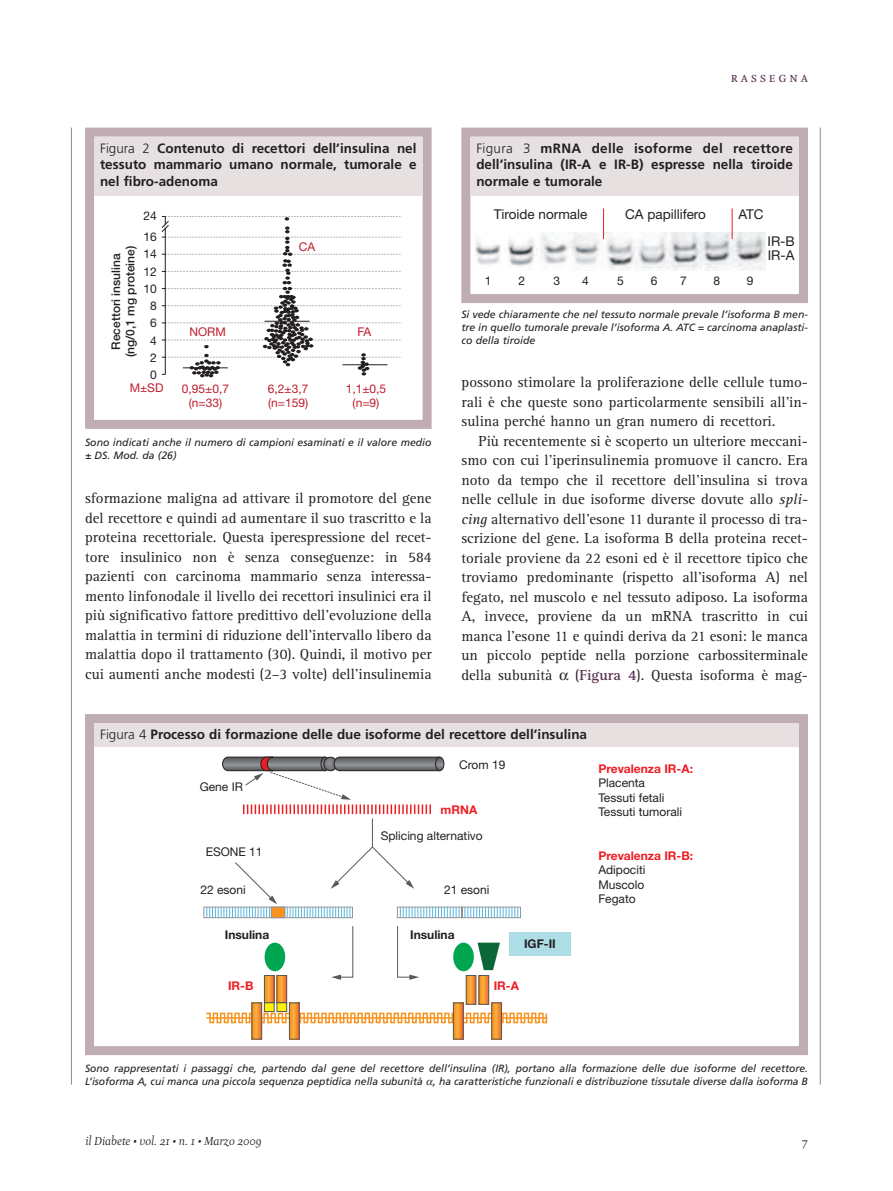
<style>
.page{position:relative;width:893px;height:1191px;background:#fff}
.page>*{position:absolute;margin:0;border:0;box-sizing:border-box;transform-origin:0 0}
.t1{font:15px/19.5px "Rotis Serif";color:#231f20;text-align:justify}
.t2{font:15px "Esta Small Caps";letter-spacing:.185em;color:#593352}
.t3{font:700 13.5px/16.5px "Frutiger";color:#231f20;text-align:justify}
.t4{font:13.5px/14.2px "Helvetica Neue";color:#231f20}
.t5{font:12px/17.2px "Helvetica Neue";color:#231f20}
.t6{font:12px/14.4px "Helvetica Neue";color:#bf1d2c;text-align:center}
.t7{font:700 12px "Helvetica Neue";color:#ee1d23}
.t8{font:500 12px/14.4px "Helvetica Neue";color:#231f20;text-align:center}
.t9{font:italic 12px "Esta";color:#231f20}
.t10{font:700 12px "Helvetica Neue";color:#231f20}
.t11{font:12px "Esta";color:#231f20}
.t12{font:italic 10.5px/12.6px "Frutiger";letter-spacing:-.005em;color:#231f20}
.s1{font-weight:300}
.s2{font-style:italic}
.s3{font-weight:700;color:#593352}
</style>
<div class="page">
<hr style="left:820px;top:128px;width:1px;height:956px;background:#9f8390">
<hr style="left:71px;top:128px;width:1px;height:956px;background:#9f8390">
<svg style="left:161px;top:216px;width:239px;height:161px"></svg>
<div style="left:85px;top:128px;width:347px;height:301px;border:9px solid #c0adb4"></div>
<div style="left:94px;top:137px;width:329px;height:59px;background:#e7e0e1"></div>
<img style="left:475px;top:233px;width:291px;height:38px">
<hr style="left:603px;top:208px;width:1px;height:31px;background:#ee1d23">
<hr style="left:732px;top:208px;width:1px;height:31px;background:#ee1d23">
<div style="left:461px;top:128px;width:347px;height:175px;border:9px solid #c0adb4"></div>
<div style="left:470px;top:137px;width:329px;height:59px;background:#e7e0e1"></div>
<div style="left:509px;top:932px;width:61px;height:24px;background:#addee5"></div>
<svg style="left:206px;top:1012px;width:342px;height:12px"></svg>
<svg style="left:397px;top:926px;width:22px;height:53px"></svg>
<svg style="left:331px;top:926px;width:23px;height:53px"></svg>
<div style="left:203px;top:906px;width:150px;height:12px;border:1px solid #939598"></div>
<div style="left:271px;top:906px;width:14px;height:12px;border:1px solid #939598"></div>
<div style="left:397px;top:906px;width:124px;height:12px;border:1px solid #939598"></div>
<div style="left:453px;top:942px;width:21px;height:29px;background:#00a54f;border-radius:50%"></div>
<div style="left:265px;top:942px;width:20px;height:29px;background:#00a54f;border-radius:50%"></div>
<svg style="left:478px;top:942px;width:22px;height:28px"></svg>
<svg style="left:254px;top:1004px;width:6px;height:33px"></svg>
<div style="left:252px;top:1002px;width:10px;height:37px;border:1px solid #57585a"></div>
<svg style="left:291px;top:1004px;width:7px;height:33px"></svg>
<div style="left:289px;top:1002px;width:11px;height:37px;border:1px solid #57585a"></div>
<svg style="left:266px;top:977px;width:7px;height:24px"></svg>
<div style="left:264px;top:975px;width:11px;height:28px;border:1px solid #57585a"></div>
<div style="left:264px;top:1002px;width:10px;height:9px;background:#fff101"></div>
<div style="left:264px;top:1002px;width:11px;height:10px;border:1px solid #57585a"></div>
<svg style="left:279px;top:977px;width:6px;height:24px"></svg>
<div style="left:277px;top:975px;width:10px;height:28px;border:1px solid #57585a"></div>
<div style="left:277px;top:1002px;width:10px;height:9px;background:#fff101"></div>
<div style="left:277px;top:1002px;width:10px;height:10px;border:1px solid #57585a"></div>
<svg style="left:455px;top:1004px;width:7px;height:33px"></svg>
<div style="left:453px;top:1002px;width:11px;height:37px;border:1px solid #57585a"></div>
<svg style="left:493px;top:1004px;width:7px;height:33px"></svg>
<div style="left:491px;top:1002px;width:11px;height:37px;border:1px solid #57585a"></div>
<svg style="left:468px;top:977px;width:6px;height:25px"></svg>
<div style="left:466px;top:975px;width:10px;height:29px;border:1px solid #57585a"></div>
<svg style="left:481px;top:977px;width:6px;height:25px"></svg>
<div style="left:479px;top:975px;width:10px;height:29px;border:1px solid #57585a"></div>
<svg style="left:206px;top:756px;width:312px;height:161px"></svg>
<div style="left:85px;top:714px;width:723px;height:341px;border:9px solid #c0adb4"></div>
<div style="left:94px;top:723px;width:705px;height:23px;background:#e7e0e1"></div>
<p class="t3" style="left:100px;top:141px;width:318px"><span class="s1">Figura 2</span> Contenuto di recettori dell’insulina nel tessuto mammario umano normale, tumorale e nel fibro-adenoma</p>
<p class="t5" style="left:144px;top:205px;width:15px;line-height:21.3px">24<br>16</p>
<p class="t5" style="left:144px;top:245px;width:15px;text-align:center">14<br>12<br>10<br>8<br>6<br>4<br>2<br>0</p>
<p class="t8" style="left:110px;top:357px;width:113px;rotate:-90deg">Recettori insulina (ng/0,1 mg proteine)</p>
<p class="t6" style="left:130px;top:380px;width:35px">M±SD</p>
<p class="t6" style="left:189px;top:325px;width:38px">NORM</p>
<p class="t6" style="left:182px;top:381px;width:49px">0,95±0,7 (n=33)</p>
<p class="t6" style="left:299px;top:239px;width:18px">CA</p>
<p class="t6" style="left:357px;top:324px;width:16px">FA</p>
<p class="t6" style="left:268px;top:381px;width:42px;text-align:left">6,2±3,7 (n=159)</p>
<p class="t6" style="left:346px;top:381px;width:42px">1,1±0,5 (n=9)</p>
<p class="t12" style="left:85px;top:437px;width:348px">Sono indicati anche il numero di campioni esaminati e il valore medio ± DS. Mod. da (26)</p>
<p class="t1" style="left:85px;top:490px;width:348px">sformazione maligna ad attivare il promotore del gene del recettore e quindi ad aumentare il suo trascritto e la proteina recettoriale. Questa iperespressione del recet&shy;tore insulinico non è senza conseguenze: in 584 pazienti con carcinoma mammario senza interessa&shy;mento linfonodale il livello dei recettori insulinici era il più significativo fattore predittivo dell’evoluzione della malattia in termini di riduzione dell’intervallo libero da malattia dopo il trattamento (30). Quindi, il motivo per cui aumenti anche modesti (2–3 volte) dell’insulinemia</p>
<p class="t2" style="left:731px;top:68px;width:79px">rassegna</p>
<p class="t3" style="left:476px;top:141px;width:318px"><span class="s1">Figura 3</span> mRNA delle isoforme del recettore dell’insulina (IR-A e IR-B) espresse nella tiroide normale e tumorale</p>
<p class="t4" style="left:494px;top:207px;width:95px">Tiroide normale</p>
<p class="t4" style="left:625px;top:207px;width:82px">CA papillifero</p>
<p class="t4" style="left:738px;top:207px;width:26px">ATC</p>
<p class="t5" style="left:485px;top:272px;width:8px">1</p>
<p class="t5" style="left:519px;top:272px;width:8px">2</p>
<p class="t5" style="left:553px;top:272px;width:8px">3</p>
<p class="t5" style="left:582px;top:272px;width:8px">4</p>
<p class="t5" style="left:617px;top:272px;width:8px">5</p>
<p class="t5" style="left:651px;top:272px;width:8px">6</p>
<p class="t5" style="left:680px;top:272px;width:8px">7</p>
<p class="t5" style="left:714px;top:272px;width:8px">8</p>
<p class="t5" style="left:747px;top:272px;width:8px">9</p>
<p class="t4" style="left:768px;top:234px;width:29px">IR-B<br>IR-A</p>
<p class="t12" style="left:461px;top:309px;width:348px;text-align:justify">Si vede chiaramente che nel tessuto normale prevale l’isoforma B men&shy;tre in quello tumorale prevale l’isoforma A. ATC = carcinoma anaplasti&shy;co della tiroide</p>
<p class="t1" style="left:462px;top:374px;width:348px">possono stimolare la proliferazione delle cellule tumo&shy;rali è che queste sono particolarmente sensibili all’in&shy;sulina perché hanno un gran numero di recettori.</p>
<p class="t1" style="left:461px;top:432px;width:348px;text-indent:17px">Più recentemente si è scoperto un ulteriore meccani&shy;smo con cui l’iperinsulinemia promuove il cancro. Era noto da tempo che il recettore dell’insulina si trova nelle cellule in due isoforme diverse dovute allo <span class="s2">spli&shy;cing</span> alternativo dell’esone 11 durante il processo di tra&shy;scrizione del gene. La isoforma B della proteina recet&shy;toriale proviene da 22 esoni ed è il recettore tipico che troviamo predominante (rispetto all’isoforma A) nel fegato, nel muscolo e nel tessuto adiposo. La isoforma A, invece, proviene da un mRNA trascritto in cui manca l’esone 11 e quindi deriva da 21 esoni: le manca un piccolo peptide nella porzione carbossiterminale della subunità</p>
<p class="t1" style="left:575px;top:666px;width:234px">(<span class="s3">Figura 4</span>). Questa isoforma è mag-</p>
<p class="t3" style="left:100px;top:727px;width:488px"><span class="s1">Figura 4</span> Processo di formazione delle due isoforme del recettore dell’insulina</p>
<p class="t5" style="left:200px;top:777px;width:45px">Gene IR</p>
<p class="t5" style="left:459px;top:755px;width:48px">Crom 19</p>
<p class="t7" style="left:441px;top:802px;width:38px">mRNA</p>
<p class="t5" style="left:381px;top:827px;width:104px">Splicing alternativo</p>
<p class="t5" style="left:206px;top:842px;width:58px">ESONE 11</p>
<p class="t5" style="left:200px;top:880px;width:47px">22 esoni</p>
<p class="t5" style="left:444px;top:880px;width:47px">21 esoni</p>
<p class="t10" style="left:225px;top:927px;width:46px">Insulina</p>
<p class="t10" style="left:410px;top:927px;width:46px">Insulina</p>
<p class="t10" style="left:524px;top:936px;width:33px">IGF-II</p>
<p class="t7" style="left:598px;top:761px;width:96px">Prevalenza IR-A:</p>
<p class="t5" style="left:598px;top:776px;width:85px;line-height:14.4px">Placenta<br>Tessuti fetali<br>Tessuti tumorali</p>
<p class="t7" style="left:598px;top:848px;width:96px">Prevalenza IR-B:</p>
<p class="t5" style="left:598px;top:863px;width:49px;line-height:14.4px;text-align:justify">Adipociti Muscolo Fegato</p>
<p class="t7" style="left:228px;top:978px;width:27px">IR-B</p>
<p class="t7" style="left:494px;top:978px;width:27px">IR-A</p>
<p class="t12" style="left:85px;top:1062px;width:724px">Sono rappresentati i passaggi che, partendo dal gene del recettore dell’insulina (IR), portano alla formazione delle due isoforme del recettore.<br>L’isoforma A, cui manca una piccola sequenza peptidica nella subunità , ha caratteristiche funzionali e distribuzione tissutale diverse dalla isoforma B</p>
<p class="t9" style="left:85px;top:1133px;width:178px">il Diabete • vol. 21 • n. 1 • Marzo 2009</p>
<p class="t11" style="left:802px;top:1135px;width:7px">7</p>
</div>
